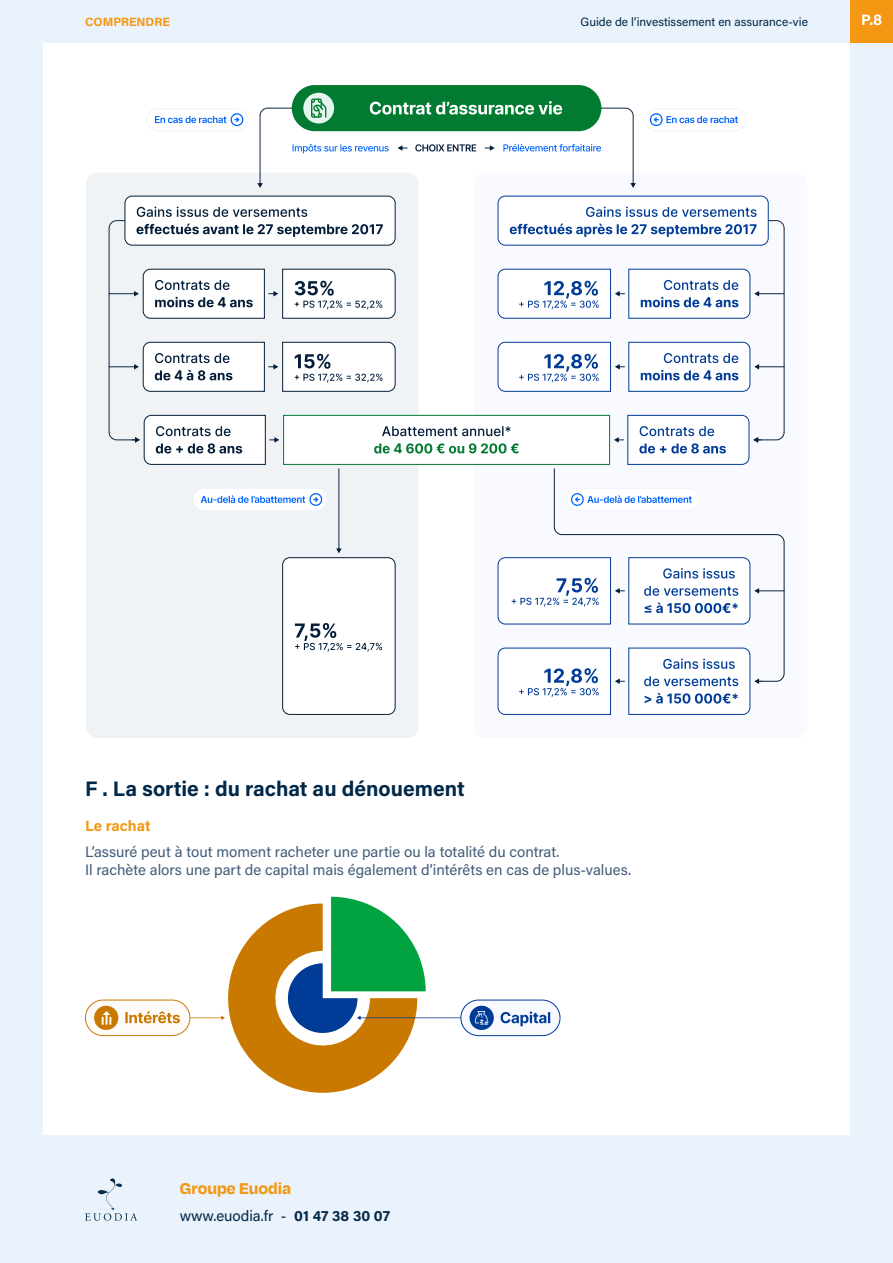
<style>
.page{position:relative;width:893px;height:1263px;background:#fff}
.page>*{position:absolute;margin:0;border:0;box-sizing:border-box;transform-origin:0 0}
.t1{font:700 21px "Acumin Pro";color:#002848}
.t2{font:700 18px "Degular";color:#f49712}
.t3{font:15px/18px "Acumin Pro";color:#415c7a}
.t4{font:15px "Acumin Pro";color:#002848}
.t5{font:700 15px "Acumin Pro";letter-spacing:-.005em;color:#f49712}
.t6{font:700 15px "Acumin Pro";color:#fff}
.t7{font:12px "Acumin Pro";color:#002848}
.t8{font:700 12px "Acumin Pro";color:#f49712}
.s1{font-weight:700}
</style>
<div class="page">
<div style="left:0;top:1135px;width:893px;height:128px;background:#eaf2fb"></div>
<div style="left:0;top:0;width:850px;height:43px;background:#eaf2fb"></div>
<svg style="left:85px;top:1178px;width:52px;height:43px"></svg>
<div style="left:850px;top:43px;width:43px;height:1092px;background:#eaf2fb"></div>
<div style="left:0;top:43px;width:43px;height:1092px;background:#eaf2fb"></div>
<div style="left:850px;top:0;width:43px;height:43px;background:#f49712"></div>
<div style="left:86px;top:173px;width:333px;height:565px;background:#f0f3f6;border-radius:12px"></div>
<div style="left:474px;top:173px;width:333px;height:565px;background:#f8faff;border-radius:12px"></div>
<div style="left:292px;top:85px;width:309px;height:46px;background:#027a31;border-radius:23px"></div>
<div style="left:303px;top:93px;width:31px;height:30px;background:#e5f6ef;border-radius:50%"></div>
<div style="left:125px;top:196px;width:270px;height:49px;background:#fff;border-radius:7px"></div>
<div style="left:124px;top:196px;width:272px;height:50px;border:1px solid #041e3a;border-radius:7px"></div>
<div style="left:498px;top:196px;width:270px;height:49px;background:#fff;border-radius:7px"></div>
<div style="left:498px;top:196px;width:271px;height:50px;border:1px solid #003c97;border-radius:7px"></div>
<div style="left:147px;top:108px;width:101px;height:23px;border:1px solid #eef3ff;border-radius:11px"></div>
<svg style="left:155px;top:113px;width:88px;height:13px"></svg>
<div style="left:645px;top:108px;width:102px;height:23px;border:1px solid #eef3ff;border-radius:11px"></div>
<svg style="left:650px;top:113px;width:88px;height:13px"></svg>
<svg style="left:109px;top:207px;width:676px;height:508px"></svg>
<svg style="left:257px;top:99px;width:379px;height:89px"></svg>
<svg style="left:190px;top:897px;width:271px;height:196px"></svg>
<div style="left:461px;top:1000px;width:99px;height:36px;background:#f8faff;border-radius:18px"></div>
<div style="left:460px;top:1000px;width:100px;height:36px;border:1px solid #003c97;border-radius:18px"></div>
<div style="left:470px;top:1006px;width:24px;height:24px;background:#003c97;border-radius:50%"></div>
<svg style="left:475px;top:1011px;width:13px;height:14px"></svg>
<svg style="left:501px;top:1011px;width:49px;height:15px"></svg>
<div style="left:85px;top:1000px;width:105px;height:36px;background:#fffbf8;border-radius:18px"></div>
<div style="left:85px;top:1000px;width:105px;height:36px;border:1px solid #c97800;border-radius:18px"></div>
<div style="left:94px;top:1006px;width:24px;height:24px;background:#c97800;border-radius:50%"></div>
<svg style="left:102px;top:1011px;width:9px;height:14px"></svg>
<svg style="left:125px;top:1011px;width:55px;height:12px"></svg>
<p class="t8" style="left:85px;top:13px;width:86px">COMPRENDRE</p>
<p class="t7" style="left:581px;top:13px;width:229px">Guide de l’investissement en assurance-vie</p>
<p class="t6" style="left:861px;top:9px;width:23px">P.8</p>
<h1 class="t1" style="left:85px;top:774px;width:381px">F . La sortie : du rachat au dénouement</h1>
<p class="t5" style="left:85px;top:815px;width:67px">Le rachat</p>
<p class="t3" style="left:85px;top:843px;width:548px">L’assuré peut à tout moment racheter une partie ou la totalité du contrat.<br>Il rachète alors une part de capital mais également d’intérêts en cas de plus-values.</p>
<p class="t2" style="left:180px;top:1177px;width:113px">Groupe Euodia</p>
<p class="t4" style="left:180px;top:1205px;width:212px">www.euodia.fr - <span class="s1">01 47 38 30 07</span></p>
</div>
